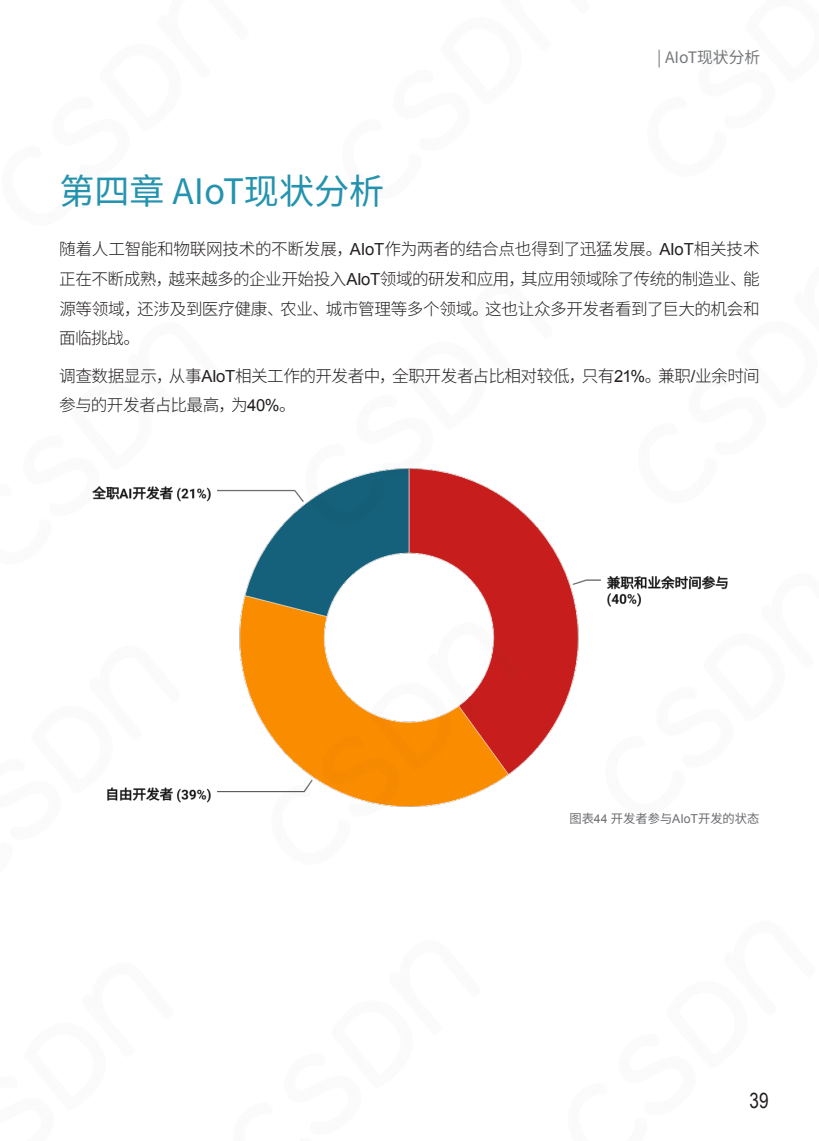
<style>
.page{position:relative;width:819px;height:1141px;background:#fff}
.page>*{position:absolute;margin:0;border:0;box-sizing:border-box;transform-origin:0 0}
.大标题{font:35px "Source Han Sans CN";color:#2493b0}
.t1{font:21px "Arial Narrow";color:#231f20}
.正文{font:300 16.62px/29.8px "Source Han Sans CN";letter-spacing:-.025em;color:#231f20;text-align:justify}
.t2{font:15.75px "Source Han Sans CN";color:#76787b}
.图注{font:12.25px "Source Han Sans CN";color:#6c6d70}
.s1{font-family:"Arial";font-weight:400}
.s2{font-family:"Arial"}
</style>
<div class="page">
<img style="left:92px;top:468px;width:636px;height:339px">
<p class="t2" style="left:657px;top:49px;width:104px">| AIoT现状分析</p>
<p class="大标题" style="left:60px;top:172px;width:326px">第四章 AIoT现状分析</p>
<p class="正文" style="left:59px;top:234px;width:702px">随着人工智能和物联网技术的不断发展，<span class="s1">AIoT</span>作为两者的结合点也得到了迅猛发展。<span class="s1">AIoT</span>相关技术正在不断成熟，越来越多的企业开始投入<span class="s1">AIoT</span>领域的研发和应用，其应用领域除了传统的制造业、能源等领域，还涉及到医疗健康、农业、城市管理等多个领域。这也让众多开发者看到了巨大的机会和面临挑战。</p>
<p class="正文" style="left:59px;top:361px;width:702px">调查数据显示，从事<span class="s1">AIoT</span>相关工作的开发者中，全职开发者占比相对较低，只有<span class="s1">21%</span>。兼职<span class="s1">/</span>业余时间参与的开发者占比最高，为<span class="s1">40%</span>。</p>
<p class="图注" style="left:569px;top:812px;width:191px">图表<span class="s2">44</span> 开发者参与<span class="s2">AIoT</span>开发的状态</p>
<p class="t1" style="left:749px;top:1085px;width:21px">39</p>
</div>
